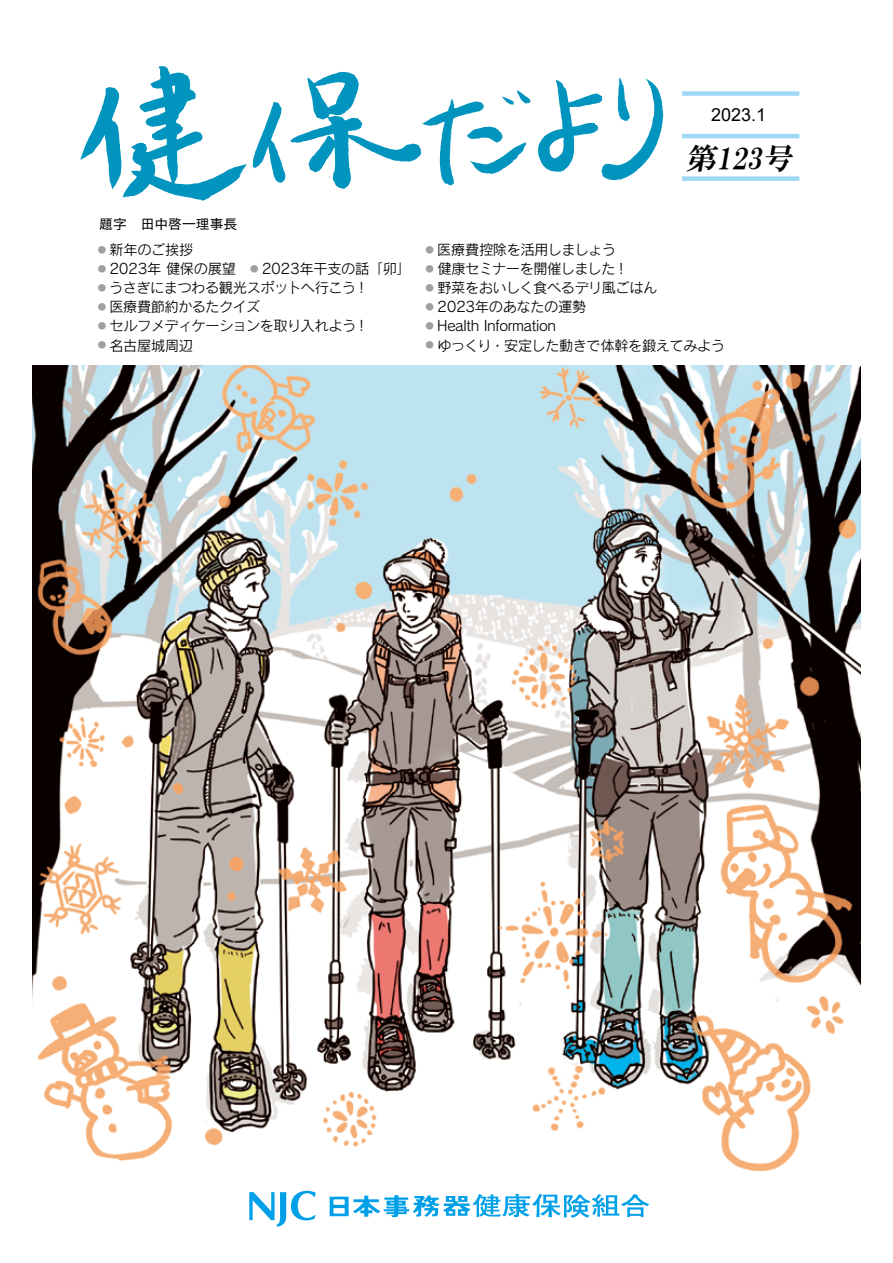
<style>
.page{position:relative;width:893px;height:1263px;background:#fff}
.page>*{position:absolute;margin:0;border:0;box-sizing:border-box;transform-origin:0 0}
.t1{font:italic 29.55px "HGS Mincho E";color:#000}
.t2{font:18px "Arial";color:#000}
.t3{font:14.25px "Rodin Pro N M";letter-spacing:-.03em;color:#000}
.t4{font:13.8px "Cezanne Pro N M";color:#000}
.t5{font:8.55px "Rodin Pro N M";color:#9fa0a0}
</style>
<div class="page">
<img style="left:33px;top:366px;width:827px;height:805px">
<svg style="left:249px;top:1191px;width:67px;height:36px"></svg>
<svg style="left:330px;top:1194px;width:319px;height:23px"></svg>
<div style="left:682px;top:91px;width:117px;height:5px;background:#9fd8f7"></div>
<hr style="left:682px;top:134px;width:117px;height:4px;background:#9fd8f7">
<div style="left:682px;top:176px;width:117px;height:5px;background:#9fd8f7"></div>
<svg style="left:80px;top:66px;width:583px;height:135px"></svg>
<p class="t2" style="left:711px;top:102px;width:57px">2023.1</p>
<h1 class="t1" style="left:762px;top:143px;width:37px">号</h1>
<h1 class="t1" style="left:685px;top:143px;width:37px">第</h1>
<h1 class="t1" style="left:715px;top:143px;width:53px">123</h1>
<p class="t4" style="left:99px;top:215px;width:140px">題字　田中啓一理事長</p>
<p class="t3" style="left:110px;top:240px;width:85px">新年のご挨拶</p>
<p class="t5" style="left:98px;top:244px;width:10px">●</p>
<p class="t3" style="left:437px;top:240px;width:180px">医療費控除を活用しましょう</p>
<p class="t5" style="left:426px;top:244px;width:10px">●</p>
<p class="t3" style="left:109px;top:259px;width:303px">2023年健保の展望　<sup>●</sup> 2023年干支の話「卯「</p>
<p class="t5" style="left:98px;top:263px;width:10px">●</p>
<p class="t3" style="left:437px;top:259px;width:192px">健康セミナーを開催しました!</p>
<p class="t5" style="left:426px;top:263px;width:10px">●</p>
<p class="t3" style="left:109px;top:279px;width:261px">うさぎにまつわる観光スポットへ行こう!</p>
<p class="t5" style="left:98px;top:282px;width:10px">●</p>
<p class="t3" style="left:437px;top:279px;width:222px">野菜をおいしく食べるデリ風ごはん</p>
<p class="t5" style="left:426px;top:282px;width:10px">●</p>
<p class="t3" style="left:109px;top:298px;width:152px">医療費節約かるたクイズ</p>
<p class="t5" style="left:98px;top:301px;width:10px">●</p>
<p class="t3" style="left:437px;top:298px;width:150px">2023年のあなたの運勢</p>
<p class="t5" style="left:426px;top:301px;width:10px">●</p>
<p class="t3" style="left:110px;top:317px;width:261px">セルフメディケーションを取り入れよう!</p>
<p class="t5" style="left:98px;top:320px;width:10px">●</p>
<p class="t3" style="left:437px;top:317px;width:120px">Health Information</p>
<p class="t5" style="left:426px;top:320px;width:10px">●</p>
<p class="t3" style="left:110px;top:336px;width:85px">名古屋城周辺</p>
<p class="t5" style="left:98px;top:340px;width:10px">●</p>
<p class="t3" style="left:437px;top:336px;width:289px">ゆっくり・安定した動きで体幹を鍛えてみよう</p>
<p class="t5" style="left:426px;top:340px;width:10px">●</p>
</div>
